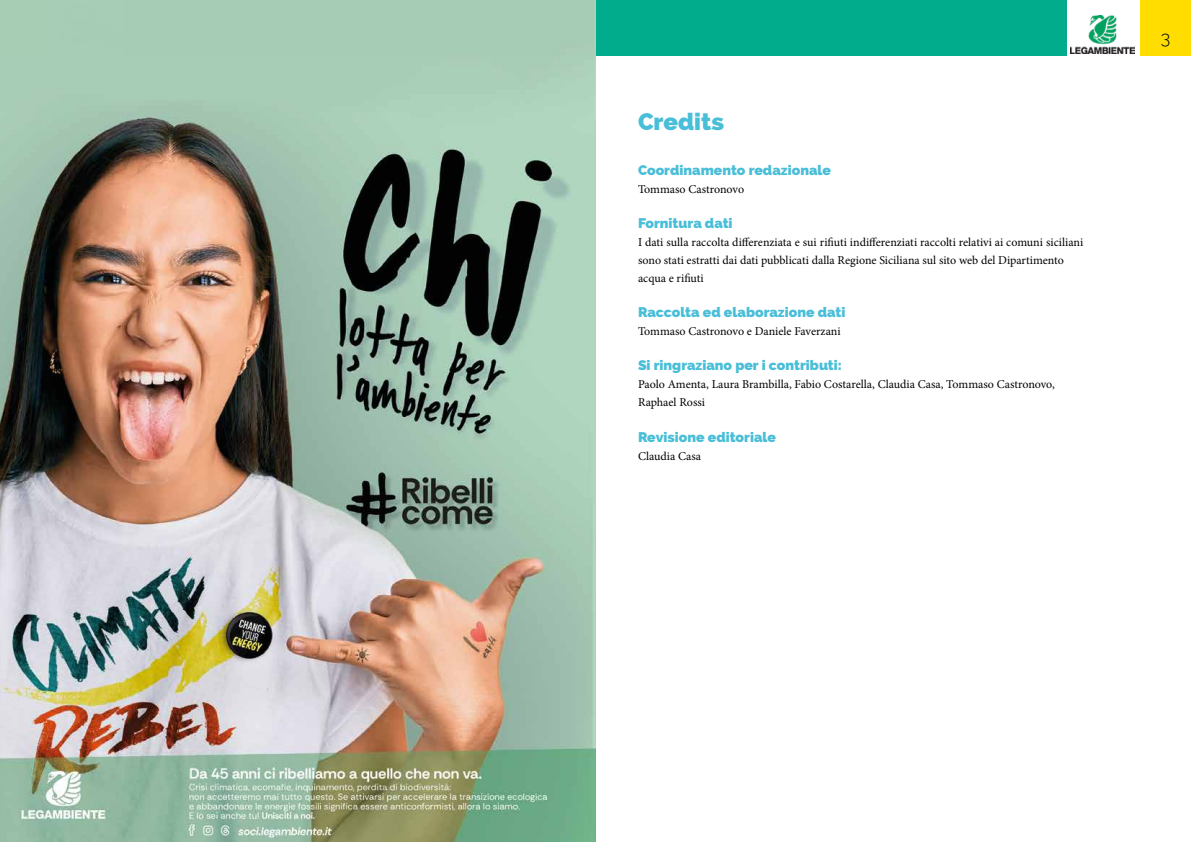
<style>
.page{position:relative;width:1191px;height:842px;background:#fff}
.page>*{position:absolute;margin:0;border:0;box-sizing:border-box;transform-origin:0 0}
.t1{font:800 24px "Raleway";color:#49bed8}
.t2{font:300 18px "Raleway";color:#000}
.t3{font:800 14px "Raleway";color:#49bed8}
.t4{font:12px/18px "Minion Pro";color:#000}
</style>
<div class="page">
<div style="left:596px;top:0;width:471px;height:56px;background:#00ac8b"></div>
<div style="left:1140px;top:0;width:51px;height:56px;background:#fd0"></div>
<img style="left:1070px;top:16px;width:64px;height:37px">
<img style="left:0;top:0;width:595px;height:842px">
<h1 class="t1" style="left:638px;top:107px;width:87px">Credits</h1>
<p class="t3" style="left:638px;top:162px;width:194px">Coordinamento redazionale</p>
<p class="t4" style="left:638px;top:180px;width:108px">Tommaso Castronovo</p>
<p class="t3" style="left:638px;top:215px;width:96px">Fornitura dati</p>
<p class="t4" style="left:638px;top:233px;width:447px">I dati sulla raccolta differenziata e sui rifiuti indifferenziati raccolti relativi ai comuni siciliani sono stati estratti dai dati pubblicati dalla Regione Siciliana sul sito web del Dipartimento acqua e rifiuti</p>
<p class="t3" style="left:638px;top:304px;width:209px">Raccolta ed elaborazione dati</p>
<p class="t4" style="left:638px;top:322px;width:204px">Tommaso Castronovo e Daniele Faverzani</p>
<p class="t3" style="left:638px;top:357px;width:205px">Si ringraziano per i contributi:</p>
<p class="t4" style="left:638px;top:375px;width:418px">Paolo Amenta, Laura Brambilla, Fabio Costarella, Claudia Casa, Tommaso Castronovo,<br>Raphael Rossi</p>
<p class="t3" style="left:638px;top:429px;width:139px">Revisione editoriale</p>
<p class="t4" style="left:638px;top:447px;width:65px">Claudia Casa</p>
<h2 class="t2" style="left:1161px;top:24px;width:11px">3</h2>
</div>
